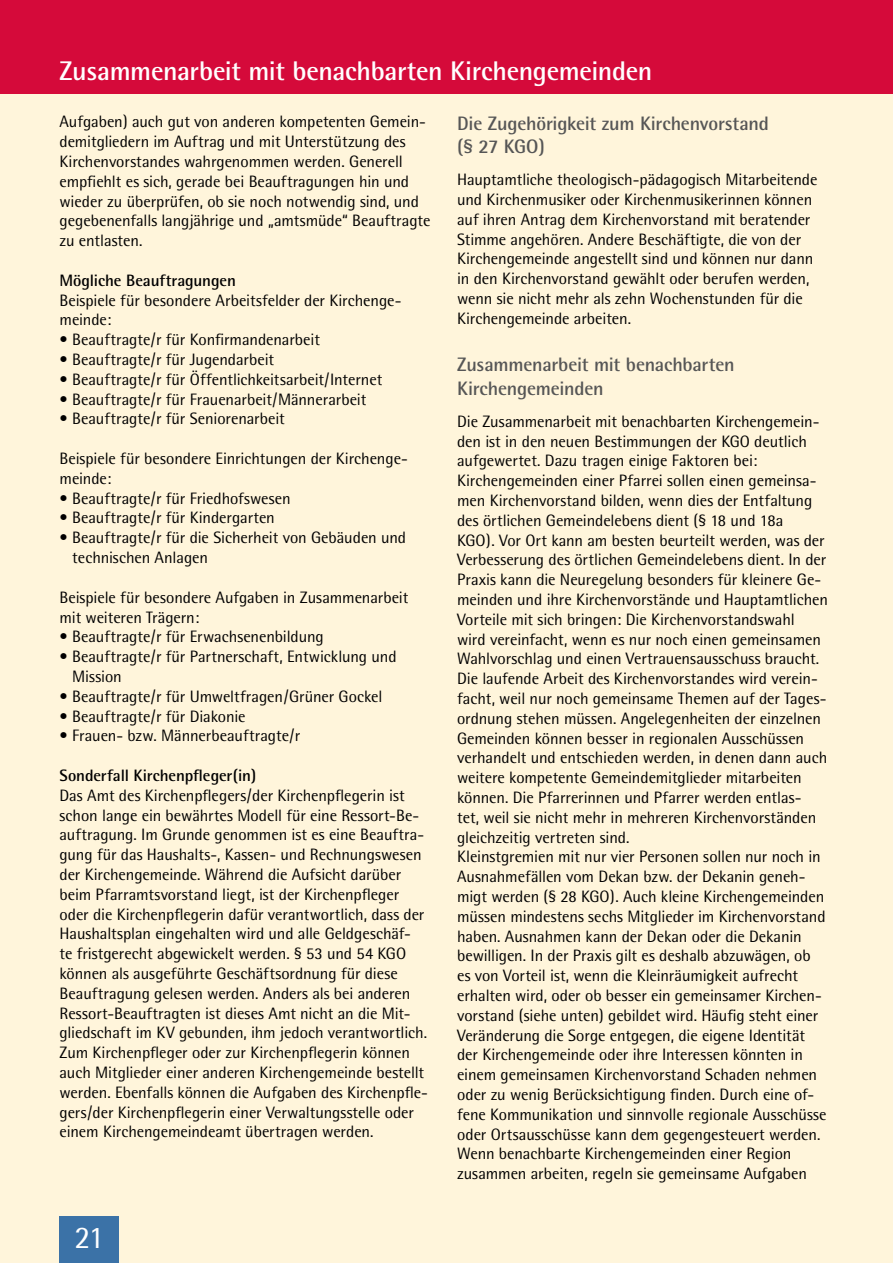
<style>
.page{position:relative;width:893px;height:1263px;background:#fff}
.page>*{position:absolute;margin:0;border:0;box-sizing:border-box;transform-origin:0 0}
.t1{font:31.5px "Rotis Semi Sans";color:#fff}
.t2{font:700 27px "Rotis Semi Sans";letter-spacing:-.015em;color:#fff}
.t3{font:700 19.5px/23.4px "Rotis Semi Sans";letter-spacing:-.01em;color:#565656}
.t4{font:16.5px/19.8px "Rotis Semi Sans";letter-spacing:-.005em;color:#000}
.t5{font:700 16.5px "Rotis Semi Sans";letter-spacing:-.005em;color:#000}
</style>
<div class="page">
<div style="left:0;top:87px;width:893px;height:1176px;background:#fff5db"></div>
<div style="left:0;top:0;width:893px;height:94px;background:#d50a3a"></div>
<div style="left:60px;top:1216px;width:59px;height:47px;background:#3b72a7"></div>
<h2 class="t2" style="left:60px;top:54px;width:594px">Zusammenarbeit mit benachbarten Kirchengemeinden</h2>
<p class="t4" style="left:60px;top:112px;width:373px">Aufgaben) auch gut von anderen kompetenten Gemein&shy;demitgliedern im Auftrag und mit Unterstützung des Kirchenvorstandes wahrgenommen werden. Generell empfiehlt es sich, gerade bei Beauftragungen hin und wieder zu überprüfen, ob sie noch notwendig sind, und gegebenenfalls langjährige und „amtsmüde“ Beauftragte zu entlasten.</p>
<p class="t5" style="left:60px;top:270px;width:178px">Mögliche Beauftragungen</p>
<p class="t4" style="left:60px;top:290px;width:343px">Beispiele für besondere Arbeitsfelder der Kirchenge&shy;meinde:</p>
<p class="t4" style="left:60px;top:330px;width:262px">• Beauftragte/r für Konfirmandenarbeit</p>
<p class="t4" style="left:60px;top:349px;width:216px">• Beauftragte/r für Jugendarbeit</p>
<p class="t4" style="left:60px;top:369px;width:324px">• Beauftragte/r für Öffentlichkeitsarbeit/Internet</p>
<p class="t4" style="left:60px;top:389px;width:308px">• Beauftragte/r für Frauenarbeit/Männerarbeit</p>
<p class="t4" style="left:60px;top:409px;width:227px">• Beauftragte/r für Seniorenarbeit</p>
<p class="t4" style="left:60px;top:448px;width:350px">Beispiele für besondere Einrichtungen der Kirchenge&shy;meinde:</p>
<p class="t4" style="left:60px;top:488px;width:233px">• Beauftragte/r für Friedhofswesen</p>
<p class="t4" style="left:60px;top:508px;width:217px">• Beauftragte/r für Kindergarten</p>
<p class="t4" style="left:72px;top:528px;width:335px;text-indent:-13px">• Beauftragte/r für die Sicherheit von Gebäuden und technischen Anlagen</p>
<p class="t4" style="left:60px;top:587px;width:350px">Beispiele für besondere Aufgaben in Zusammenarbeit mit weiteren Trägern:</p>
<p class="t4" style="left:60px;top:627px;width:266px">• Beauftragte/r für Erwachsenenbildung</p>
<p class="t4" style="left:72px;top:646px;width:326px;text-indent:-13px">• Beauftragte/r für Partnerschaft, Entwicklung und<br>Mission</p>
<p class="t4" style="left:60px;top:686px;width:324px">• Beauftragte/r für Umweltfragen/Grüner Gockel</p>
<p class="t4" style="left:60px;top:706px;width:188px">• Beauftragte/r für Diakonie</p>
<p class="t4" style="left:60px;top:726px;width:242px">• Frauen- bzw. Männerbeauftragte/r</p>
<p class="t5" style="left:60px;top:765px;width:198px">Sonderfall Kirchenpfleger(in)</p>
<p class="t4" style="left:60px;top:785px;width:370px">Das Amt des Kirchenpflegers/der Kirchenpflegerin ist schon lange ein bewährtes Modell für eine Ressort-Be&shy;auftragung. Im Grunde genommen ist es eine Beauftra&shy;gung für das Haushalts-, Kassen- und Rechnungswesen der Kirchengemeinde. Während die Aufsicht darüber beim Pfarramtsvorstand liegt, ist der Kirchenpfleger oder die Kirchenpflegerin dafür verantwortlich, dass der Haushaltsplan eingehalten wird und alle Geldgeschäf-<br>te fristgerecht abgewickelt werden. § 53 und 54 KGO können als ausgeführte Geschäftsordnung für diese Beauftragung gelesen werden. Anders als bei anderen Ressort-Beauftragten ist dieses Amt nicht an die Mit&shy;gliedschaft im KV gebunden, ihm jedoch verantwortlich.<br>Zum Kirchenpfleger oder zur Kirchenpflegerin können auch Mitglieder einer anderen Kirchengemeinde bestellt werden. Ebenfalls können die Aufgaben des Kirchenpfle&shy;gers/der Kirchenpflegerin einer Verwaltungsstelle oder einem Kirchengemeindeamt übertragen werden.</p>
<h1 class="t1" style="left:74px;top:1218px;width:31px">21</h1>
<p class="t3" style="left:457px;top:111px;width:313px">Die Zugehörigkeit zum Kirchenvorstand (§ 27 KGO)</p>
<p class="t4" style="left:457px;top:169px;width:362px">Hauptamtliche theologisch-pädagogisch Mitarbeitende und Kirchenmusiker oder Kirchenmusikerinnen können auf ihren Antrag dem Kirchenvorstand mit beratender Stimme angehören. Andere Beschäftigte, die von der Kirchengemeinde angestellt sind und können nur dann in den Kirchenvorstand gewählt oder berufen werden, wenn sie nicht mehr als zehn Wochenstunden für die Kirchengemeinde arbeiten.</p>
<p class="t3" style="left:457px;top:353px;width:279px">Zusammenarbeit mit benachbarten<br>Kirchengemeinden</p>
<p class="t4" style="left:457px;top:411px;width:372px">Die Zusammenarbeit mit benachbarten Kirchengemein&shy;den ist in den neuen Bestimmungen der KGO deutlich aufgewertet. Dazu tragen einige Faktoren bei:<br>Kirchengemeinden einer Pfarrei sollen einen gemeinsa&shy;men Kirchenvorstand bilden, wenn dies der Entfaltung des örtlichen Gemeindelebens dient (§ 18 und 18a<br>KGO). Vor Ort kann am besten beurteilt werden, was der Verbesserung des örtlichen Gemeindelebens dient. In der Praxis kann die Neuregelung besonders für kleinere Ge&shy;meinden und ihre Kirchenvorstände und Hauptamtlichen Vorteile mit sich bringen: Die Kirchenvorstandswahl<br>wird vereinfacht, wenn es nur noch einen gemeinsamen Wahlvorschlag und einen Vertrauensausschuss braucht.<br>Die laufende Arbeit des Kirchenvorstandes wird verein&shy;facht, weil nur noch gemeinsame Themen auf der Tages&shy;ordnung stehen müssen. Angelegenheiten der einzelnen Gemeinden können besser in regionalen Ausschüssen verhandelt und entschieden werden, in denen dann auch weitere kompetente Gemeindemitglieder mitarbeiten können. Die Pfarrerinnen und Pfarrer werden entlas-<br>tet, weil sie nicht mehr in mehreren Kirchenvorständen gleichzeitig vertreten sind.<br>Kleinstgremien mit nur vier Personen sollen nur noch in Ausnahmefällen vom Dekan bzw. der Dekanin geneh&shy;migt werden (§ 28 KGO). Auch kleine Kirchengemeinden müssen mindestens sechs Mitglieder im Kirchenvorstand haben. Ausnahmen kann der Dekan oder die Dekanin bewilligen. In der Praxis gilt es deshalb abzuwägen, ob es von Vorteil ist, wenn die Kleinräumigkeit aufrecht erhalten wird, oder ob besser ein gemeinsamer Kirchen&shy;vorstand (siehe unten) gebildet wird. Häufig steht einer Veränderung die Sorge entgegen, die eigene Identität der Kirchengemeinde oder ihre Interessen könnten in einem gemeinsamen Kirchenvorstand Schaden nehmen oder zu wenig Berücksichtigung finden. Durch eine of&shy;fene Kommunikation und sinnvolle regionale Ausschüsse oder Ortsausschüsse kann dem gegengesteuert werden.<br>Wenn benachbarte Kirchengemeinden einer Region zusammen arbeiten, regeln sie gemeinsame Aufgaben</p>
</div>
